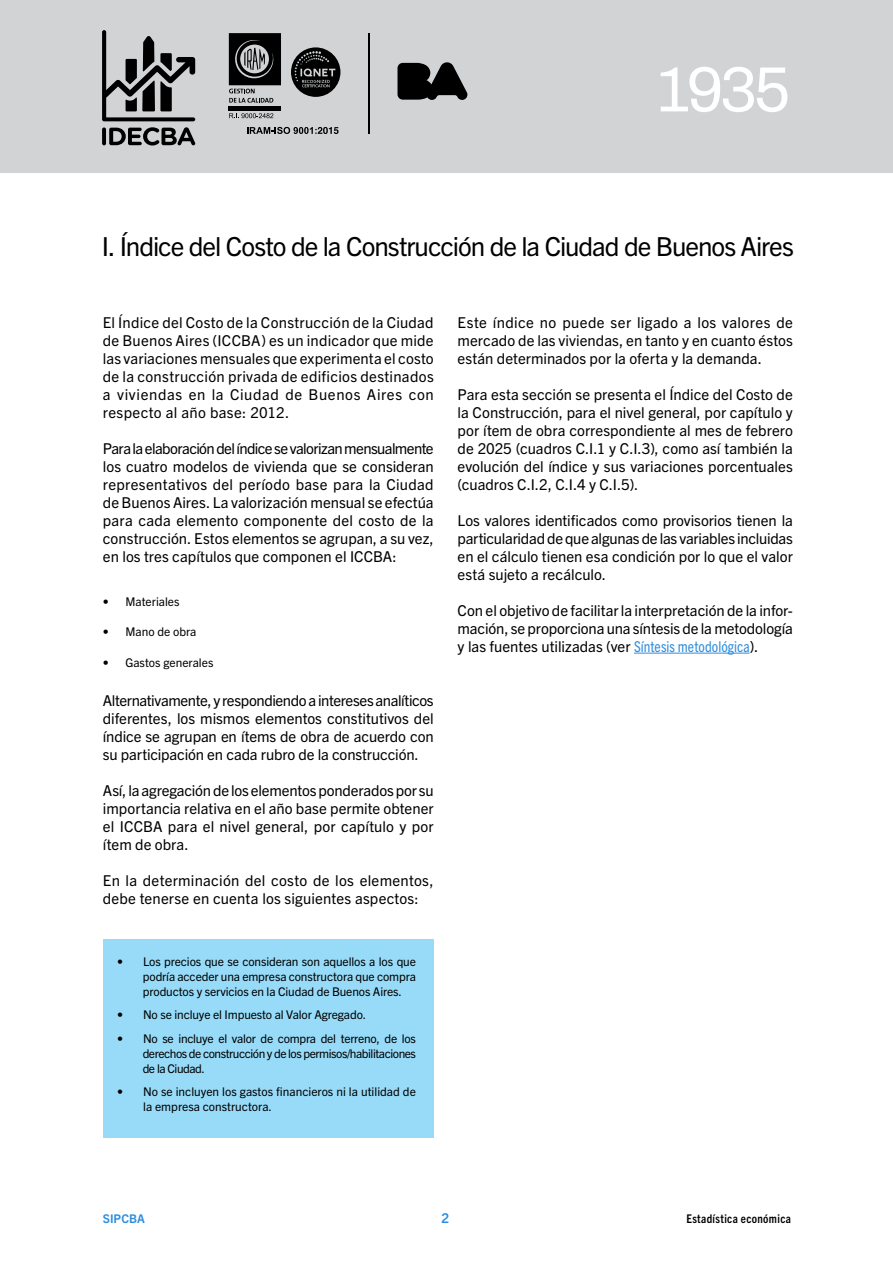
<style>
.page{position:relative;width:893px;height:1263px;background:#fff}
.page>*{position:absolute;margin:0;border:0;box-sizing:border-box;transform-origin:0 0}
.t1{font:600 64.05px "Archivo";color:#fff}
.t2{font:26.25px "Trade Gothic Next LT Pro";letter-spacing:-.04em;color:#000}
.t3{font:15px/18px "Trade Gothic Next LT Pro";color:#000;text-align:justify}
.t4{font:700 13.5px "Trade Gothic Next LT Pro";color:#2f8ddd}
.t5{font:12px/15px "Trade Gothic Next LT Pro";letter-spacing:-.01em;color:#000;text-align:justify}
.t6{font:700 condensed 12px "Trade Gothic Next LT Pro";letter-spacing:.03em;color:#000}
.t7{font:700 12px "Trade Gothic Next LT Pro";color:#2f8ddd}
.s1{font-stretch:condensed;color:#2f8ddd}
</style>
<div class="page">
<div style="left:103px;top:940px;width:331px;height:198px;background:#97dbf8"></div>
<hr style="left:634px;top:653px;width:116px;height:1px;background:#2f8ddd">
<div style="left:0;top:0;width:893px;height:173px;background:#d1d3d4"></div>
<svg style="left:102px;top:127px;width:4px;height:18px"></svg>
<svg style="left:109px;top:127px;width:86px;height:18px"></svg>
<svg style="left:102px;top:30px;width:93px;height:91px"></svg>
<hr style="left:229px;top:106px;width:52px;height:4px;background:#000">
<svg style="left:229px;top:113px;width:44px;height:5px"></svg>
<svg style="left:229px;top:33px;width:52px;height:70px"></svg>
<svg style="left:397px;top:62px;width:70px;height:38px"></svg>
<hr style="left:368px;top:33px;width:2px;height:101px;background:#000">
<svg style="left:247px;top:127px;width:92px;height:7px"></svg>
<svg style="left:291px;top:47px;width:49px;height:50px"></svg>
<h1 class="t1" style="left:656px;top:41px;width:135px">1935</h1>
<h2 class="t2" style="left:102px;top:228px;width:694px">I. Índice del Costo de la Construcción de la Ciudad de Buenos Aires</h2>
<p class="t3" style="left:103px;top:312px;width:332px">El Índice del Costo de la Construcción de la Ciudad de Buenos Aires (ICCBA) es un indicador que mide las variaciones mensuales que experimenta el costo de la construcción privada de edificios destinados a viviendas en la Ciudad de Buenos Aires con respecto al año base: 2012.</p>
<p class="t3" style="left:103px;top:438px;width:332px">Para la elaboración del índice se valorizan mensualmente los cuatro modelos de vivienda que se consideran representativos del período base para la Ciudad de Buenos Aires. La valorización mensual se efectúa para cada elemento componente del costo de la construcción. Estos elementos se agrupan, a su vez, en los tres capítulos que componen el ICCBA:</p>
<p class="t5" style="left:103px;top:593px;width:78px">• Materiales</p>
<p class="t5" style="left:103px;top:624px;width:95px">• Mano de obra</p>
<p class="t5" style="left:103px;top:654px;width:112px">• Gastos generales</p>
<p class="t3" style="left:103px;top:690px;width:332px">Alternativamente, y respondiendo a intereses analíticos diferentes, los mismos elementos constitutivos del índice se agrupan en ítems de obra de acuerdo con su participación en cada rubro de la construcción.</p>
<p class="t3" style="left:103px;top:780px;width:332px">Así, la agregación de los elementos ponderados por su importancia relativa en el año base permite obtener el ICCBA para el nivel general, por capítulo y por ítem de obra.</p>
<p class="t3" style="left:103px;top:870px;width:332px">En la determinación del costo de los elementos, debe tenerse en cuenta los siguientes aspectos:</p>
<p class="t5" style="left:143px;top:953px;width:275px;text-indent:-26px">• Los precios que se consideran son aquellos a los que podría acceder una empresa constructora que compra productos y servicios en la Ciudad de Buenos Aires.</p>
<p class="t5" style="left:117px;top:1007px;width:250px">• No se incluye el Impuesto al Valor Agregado.</p>
<p class="t5" style="left:143px;top:1030px;width:275px;text-indent:-25px">• No se incluye el valor de compra del terreno, de los derechos de construcción y de los permisos/habilitaciones de la Ciudad.</p>
<p class="t5" style="left:143px;top:1084px;width:274px;text-indent:-26px">• No se incluyen los gastos financieros ni la utilidad de la empresa constructora.</p>
<p class="t3" style="left:458px;top:312px;width:337px">Este índice no puede ser ligado a los valores de mercado de las viviendas, en tanto y en cuanto éstos están determinados por la oferta y la demanda.</p>
<p class="t3" style="left:458px;top:384px;width:337px">Para esta sección se presenta el Índice del Costo de la Construcción, para el nivel general, por capítulo y por ítem de obra correspondiente al mes de febrero de 2025 (cuadros C.I.1 y C.I.3), como así también la evolución del índice y sus variaciones porcentuales (cuadros C.I.2, C.I.4 y C.I.5).</p>
<p class="t3" style="left:458px;top:510px;width:337px">Los valores identificados como provisorios tienen la particularidad de que algunas de las variables incluidas en el cálculo tienen esa condición por lo que el valor está sujeto a recálculo.</p>
<p class="t3" style="left:458px;top:600px;width:337px">Con el objetivo de facilitar la interpretación de la infor&shy;mación, se proporciona una síntesis de la metodología y las fuentes utilizadas (ver <span class="s1">Síntesis metodológica</span>).</p>
<p class="t7" style="left:103px;top:1210px;width:43px">SIPCBA</p>
<p class="t4" style="left:442px;top:1209px;width:9px">2</p>
<p class="t6" style="left:686px;top:1211px;width:106px">Estadística económica</p>
</div>
